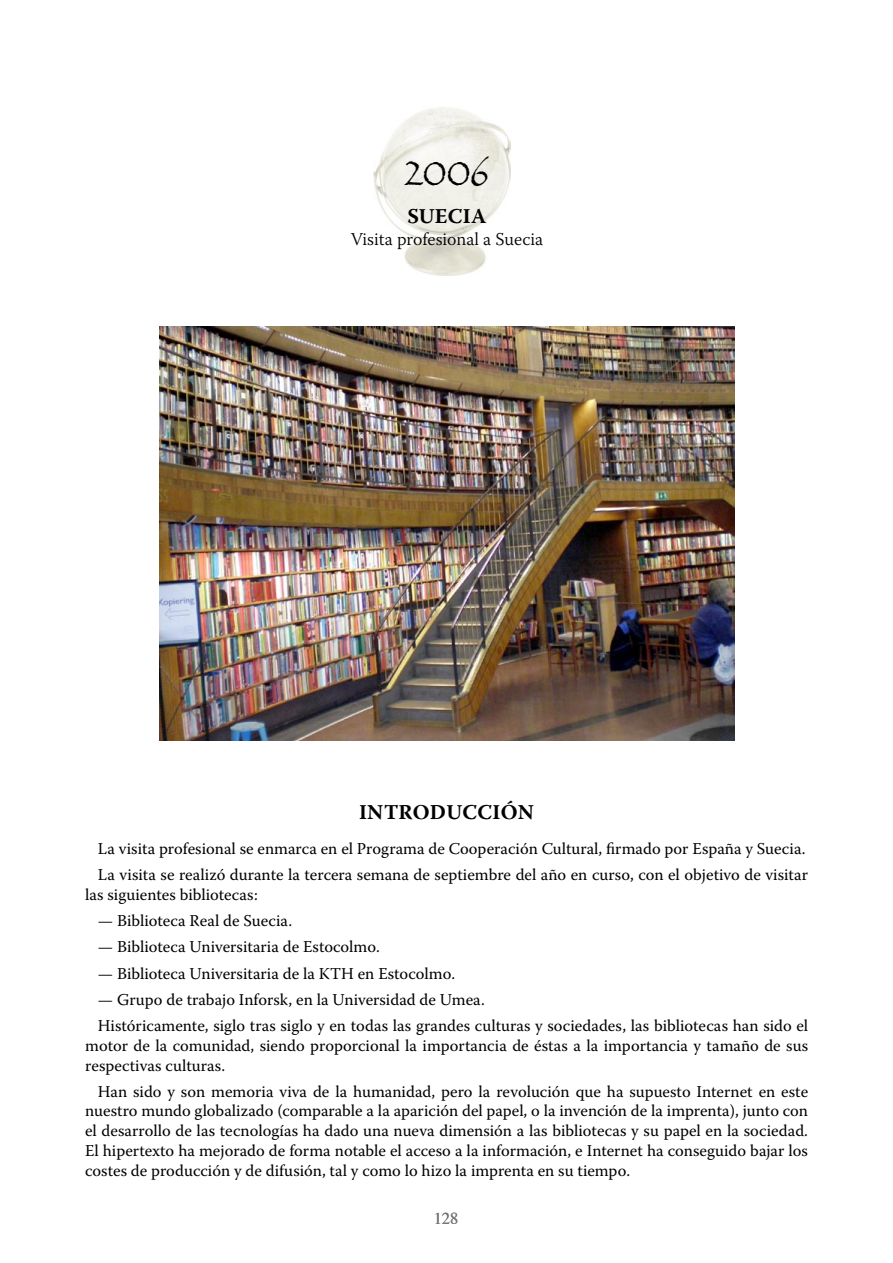
<style>
.page{position:relative;width:893px;height:1263px;background:#fff}
.page>*{position:absolute;margin:0;border:0;box-sizing:border-box;transform-origin:0 0}
.t1{font:36px "Papyrus";color:#000}
.t2{font:700 21px "Warnock Pro";letter-spacing:.015em;color:#000}
.t3{font:300 18px "Warnock Pro";color:#000}
.t4{font:16.5px/19.8px "Warnock Pro";color:#000}
.t5{font:16.5px "Times";color:#787878}
</style>
<div class="page">
<img style="left:159px;top:327px;width:575px;height:414px">
<img style="left:373px;top:107px;width:138px;height:169px">
<h1 class="t1" style="left:405px;top:152px;width:86px">2006</h1>
<p class="t2" style="left:407px;top:204px;width:81px">SUECIA</p>
<p class="t3" style="left:351px;top:228px;width:194px">Visita profesional a Suecia</p>
<p class="t2" style="left:359px;top:800px;width:177px">INTRODUCCIÓN</p>
<p class="t4" style="left:98px;top:835px;width:712px;line-height:26.2px">La visita profesional se enmarca en el Programa de Cooperación Cultural, firmado por España y Suecia.<br>La visita se realizó durante la tercera semana de septiembre del año en curso, con el objetivo de visitar</p>
<p class="t4" style="left:85px;top:884px;width:174px">las siguientes bibliotecas:</p>
<p class="t4" style="left:98px;top:910px;width:196px">— Biblioteca Real de Suecia.</p>
<p class="t4" style="left:98px;top:937px;width:283px">— Biblioteca Universitaria de Estocolmo.</p>
<p class="t4" style="left:98px;top:963px;width:359px">— Biblioteca Universitaria de la KTH en Estocolmo.</p>
<p class="t4" style="left:98px;top:986px;width:712px;line-height:26.2px">— Grupo de trabajo Inforsk, en la Universidad de Umea.<br>Históricamente, siglo tras siglo y en todas las grandes culturas y sociedades, las bibliotecas han sido el</p>
<p class="t4" style="left:85px;top:1035px;width:724px">motor de la comunidad, siendo proporcional la importancia de éstas a la importancia y tamaño de sus respectivas culturas.</p>
<p class="t4" style="left:85px;top:1081px;width:724px;text-align:justify;text-indent:13px">Han sido y son memoria viva de la humanidad, pero la revolución que ha supuesto Internet en este nuestro mundo globalizado (comparable a la aparición del papel, o la invención de la imprenta), junto con el desarrollo de las tecnologías ha dado una nueva dimensión a las bibliotecas y su papel en la sociedad.<br>El hipertexto ha mejorado de forma notable el acceso a la información, e Internet ha conseguido bajar los costes de producción y de difusión, tal y como lo hizo la imprenta en su tiempo.</p>
<p class="t5" style="left:434px;top:1203px;width:26px">128</p>
</div>
